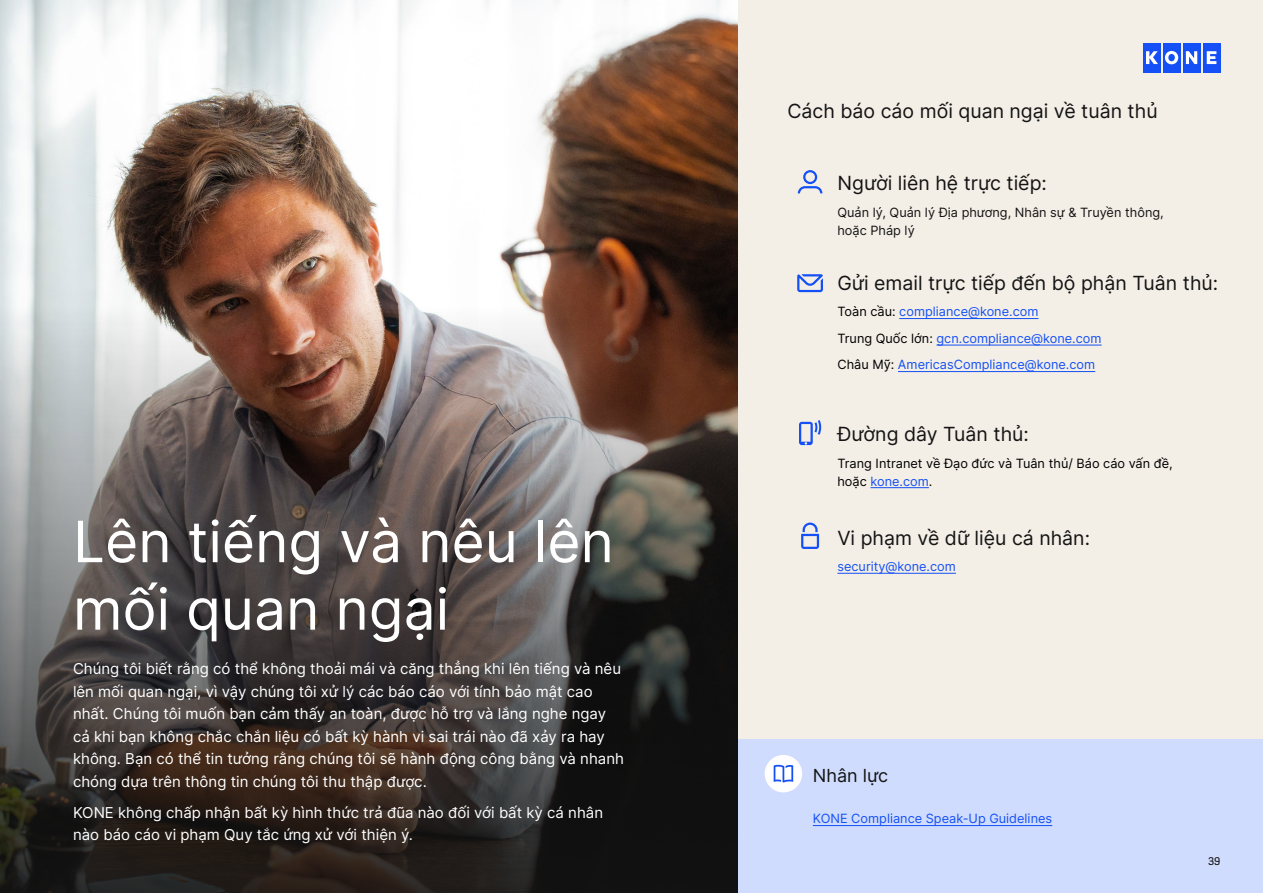
<style>
.page{position:relative;width:1263px;height:893px;background:#fff}
.page>*{position:absolute;margin:0;border:0;box-sizing:border-box;transform-origin:0 0}
.t1{font:57px/67.5px "Inter";color:#fff}
.t2{font:19.5px "Inter";color:#141414}
.t3{font:18px "Inter";color:#141414}
.t4{font:15px/22.5px "Inter";color:#fff}
.t5{font:12.75px/26.5px "Inter";color:#1450f5}
.t6{font:12.75px/18px "Inter";color:#000}
.t7{font:12.75px/18px "Inter";color:#141414}
.t8{font:12px "KONE Information";color:#141414}
.s1{color:#000}
.s2{color:#1450f5}
</style>
<div class="page">
<img style="left:0;top:0;width:738px;height:302px">
<svg style="left:0;top:302px;width:738px;height:591px;background:#554c49"></svg>
<div style="left:738px;top:0;width:525px;height:893px;background:#f3eee6"></div>
<div style="left:1143px;top:43px;width:17px;height:30px;background:#1450f5"></div>
<div style="left:1163px;top:43px;width:17px;height:30px;background:#1450f5"></div>
<div style="left:1183px;top:43px;width:17px;height:30px;background:#1450f5"></div>
<div style="left:1203px;top:43px;width:17px;height:30px;background:#1450f5"></div>
<svg style="left:1146px;top:51px;width:12px;height:13px"></svg>
<svg style="left:1186px;top:51px;width:11px;height:13px"></svg>
<svg style="left:1165px;top:51px;width:13px;height:13px"></svg>
<svg style="left:1207px;top:51px;width:9px;height:13px"></svg>
<svg style="left:798px;top:170px;width:24px;height:23px"></svg>
<svg style="left:797px;top:274px;width:26px;height:18px"></svg>
<svg style="left:799px;top:420px;width:23px;height:25px"></svg>
<svg style="left:801px;top:523px;width:18px;height:26px"></svg>
<div style="left:738px;top:740px;width:525px;height:153px;background:#d0dcfd"></div>
<div style="left:765px;top:755px;width:37px;height:37px;background:#fff;border-radius:50%"></div>
<svg style="left:774px;top:764px;width:19px;height:19px"></svg>
<hr style="left:899px;top:318px;width:139px;height:1px;background:#1450f5">
<hr style="left:936px;top:345px;width:165px;height:1px;background:#1450f5">
<hr style="left:898px;top:371px;width:197px;height:1px;background:#1450f5">
<hr style="left:870px;top:487px;width:59px;height:1px;background:#1450f5">
<hr style="left:837px;top:573px;width:119px;height:1px;background:#1450f5">
<hr style="left:813px;top:825px;width:239px;height:1px;background:#1450f5">
<h1 class="t1" style="left:73px;top:506px;width:542px">Lên tiếng và nêu lên mối quan ngại</h1>
<p class="t4" style="left:73px;top:657px;width:552px">Chúng tôi biết rằng có thể không thoải mái và căng thẳng khi lên tiếng và nêu lên mối quan ngại, vì vậy chúng tôi xử lý các báo cáo với tính bảo mật cao nhất. Chúng tôi muốn bạn cảm thấy an toàn, được hỗ trợ và lắng nghe ngay cả khi bạn không chắc chắn liệu có bất kỳ hành vi sai trái nào đã xảy ra hay không. Bạn có thể tin tưởng rằng chúng tôi sẽ hành động công bằng và nhanh chóng dựa trên thông tin chúng tôi thu thập được.</p>
<p class="t4" style="left:73px;top:801px;width:532px">KONE không chấp nhận bất kỳ hình thức trả đũa nào đối với bất kỳ cá nhân nào báo cáo vi phạm Quy tắc ứng xử với thiện ý.</p>
<h2 class="t2" style="left:787px;top:96px;width:372px">Cách báo cáo mối quan ngại về tuân thủ</h2>
<h2 class="t2" style="left:837px;top:169px;width:211px">Người liên hệ trực tiếp:</h2>
<p class="t7" style="left:837px;top:203px;width:328px">Quản lý, Quản lý Địa phương, Nhân sự &amp; Truyền thông, hoặc Pháp lý</p>
<h2 class="t2" style="left:837px;top:269px;width:382px">Gửi email trực tiếp đến bộ phận Tuân thủ:</h2>
<p class="t5" style="left:837px;top:298px;width:266px"><span class="s1">Toàn cầu:</span> compliance@kone.com<br><span class="s1">Trung Quốc lớn:</span> gcn.compliance@kone.com<br><span class="s1">Châu Mỹ:</span> AmericasCompliance@kone.com</p>
<h2 class="t2" style="left:837px;top:420px;width:193px">Đường dây Tuân thủ:</h2>
<p class="t6" style="left:837px;top:454px;width:337px">Trang Intranet về Đạo đức và Tuân thủ/ Báo cáo vấn đề, hoặc <span class="s2">kone.com</span>.</p>
<h2 class="t2" style="left:837px;top:523px;width:254px">Vi phạm về dữ liệu cá nhân:</h2>
<p class="t5" style="left:837px;top:553px;width:120px">security@kone.com</p>
<p class="t3" style="left:813px;top:763px;width:77px">Nhân lực</p>
<p class="t5" style="left:813px;top:805px;width:241px">KONE Compliance Speak-Up Guidelines</p>
<p class="t8" style="left:1208px;top:853px;width:14px">39</p>
</div>
